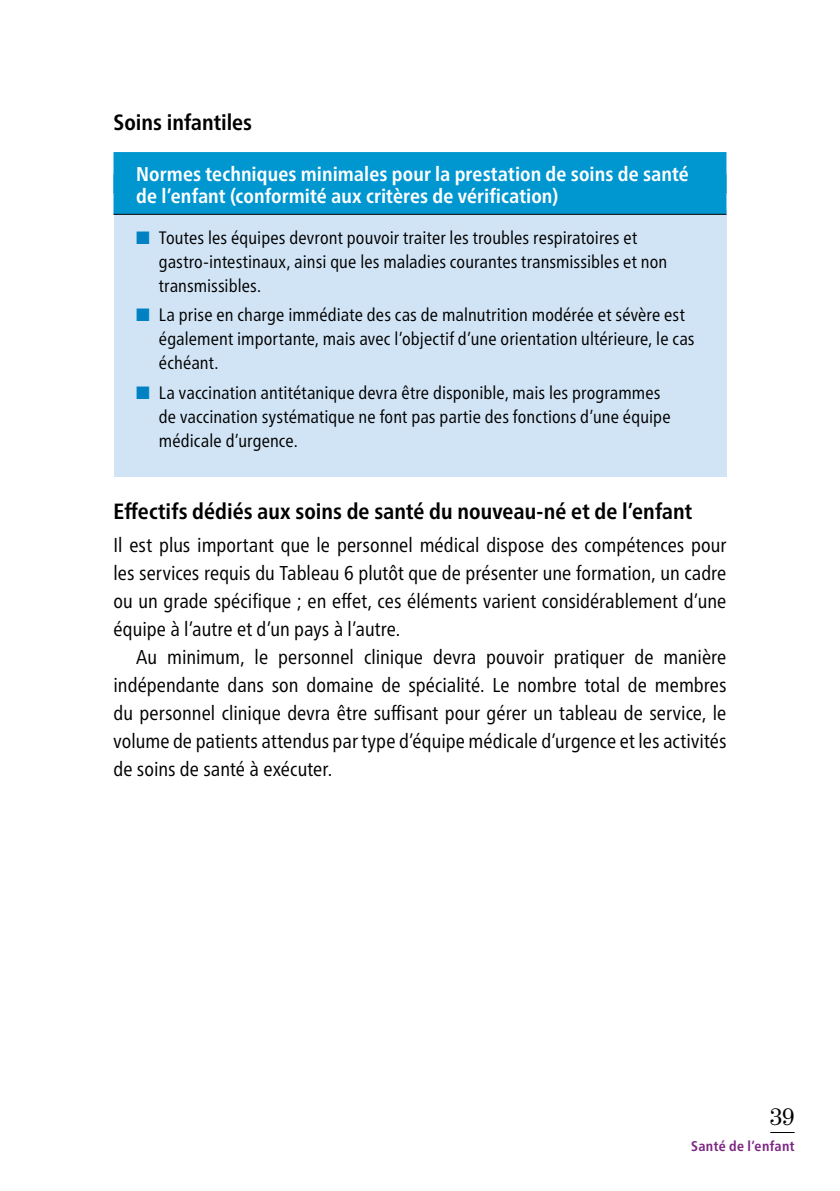
<style>
.page{position:relative;width:840px;height:1191px;background:#fff}
.page>*{position:absolute;margin:0;border:0;box-sizing:border-box;transform-origin:0 0}
.t1{font:24px "Century";color:#000}
.t2{font:700 condensed 22px "Frutiger Neue LTW1 G";color:#000}
.t3{font:condensed 20px/28px "Frutiger Neue LTW1 G";letter-spacing:.005em;color:#000;text-align:justify}
.t4{font:700 condensed 20px/22px "Frutiger Neue LTW1 G";letter-spacing:.005em;color:#fff}
.t5{font:condensed 18px/24px "Frutiger Neue LTW1 G";letter-spacing:.005em;color:#000}
.t6{font:700 condensed 14px "Frutiger Neue LTW1 G";letter-spacing:.03em;color:#7c2582}
.s1{color:#0081c3}
</style>
<div class="page">
<svg style="left:770px;top:1132px;width:24px;height:1px"></svg>
<div style="left:113px;top:210px;width:613px;height:266px;background:#d1e4f5"></div>
<div style="left:113px;top:152px;width:613px;height:40px;background:#0096d0"></div>
<div style="left:113px;top:174px;width:613px;height:40px;background:#0096d0"></div>
<hr style="left:113px;top:214px;width:613px;height:1px;background:#000">
<p class="t2" style="left:113px;top:110px;width:140px">Soins infantiles</p>
<p class="t4" style="left:136px;top:163px;width:554px">Normes techniques minimales pour la prestation de soins de santé de l’enfant (conformité aux critères de vérification)</p>
<p class="t5" style="left:159px;top:225px;width:509px;text-indent:-23px"><span class="s1">■</span> Toutes les équipes devront pouvoir traiter les troubles respiratoires et gastro-intestinaux, ainsi que les maladies courantes transmissibles et non transmissibles.</p>
<p class="t5" style="left:159px;top:303px;width:537px;text-indent:-23px"><span class="s1">■</span> La prise en charge immédiate des cas de malnutrition modérée et sévère est également importante, mais avec l’objectif d’une orientation ultérieure, le cas échéant.</p>
<p class="t5" style="left:159px;top:381px;width:513px;text-indent:-23px"><span class="s1">■</span> La vaccination antitétanique devra être disponible, mais les programmes de vaccination systématique ne font pas partie des fonctions d’une équipe médicale d’urgence.</p>
<p class="t2" style="left:113px;top:498px;width:579px">Effectifs dédiés aux soins de santé du nouveau-né et de l’enfant</p>
<p class="t3" style="left:113px;top:531px;width:614px">Il est plus important que le personnel médical dispose des compétences pour les services requis du Tableau 6 plutôt que de présenter une formation, un cadre ou un grade spécifique ; en effet, ces éléments varient considérablement d’une équipe à l’autre et d’un pays à l’autre.</p>
<p class="t3" style="left:113px;top:643px;width:614px;text-indent:23px">Au minimum, le personnel clinique devra pouvoir pratiquer de manière indépendante dans son domaine de spécialité. Le nombre total de membres du personnel clinique devra être suffisant pour gérer un tableau de service, le volume de patients attendus par type d’équipe médicale d’urgence et les activités de soins de santé à exécuter.</p>
<p class="t1" style="left:769px;top:1102px;width:26px">39</p>
<p class="t6" style="left:690px;top:1137px;width:105px">Santé de l’enfant</p>
</div>
